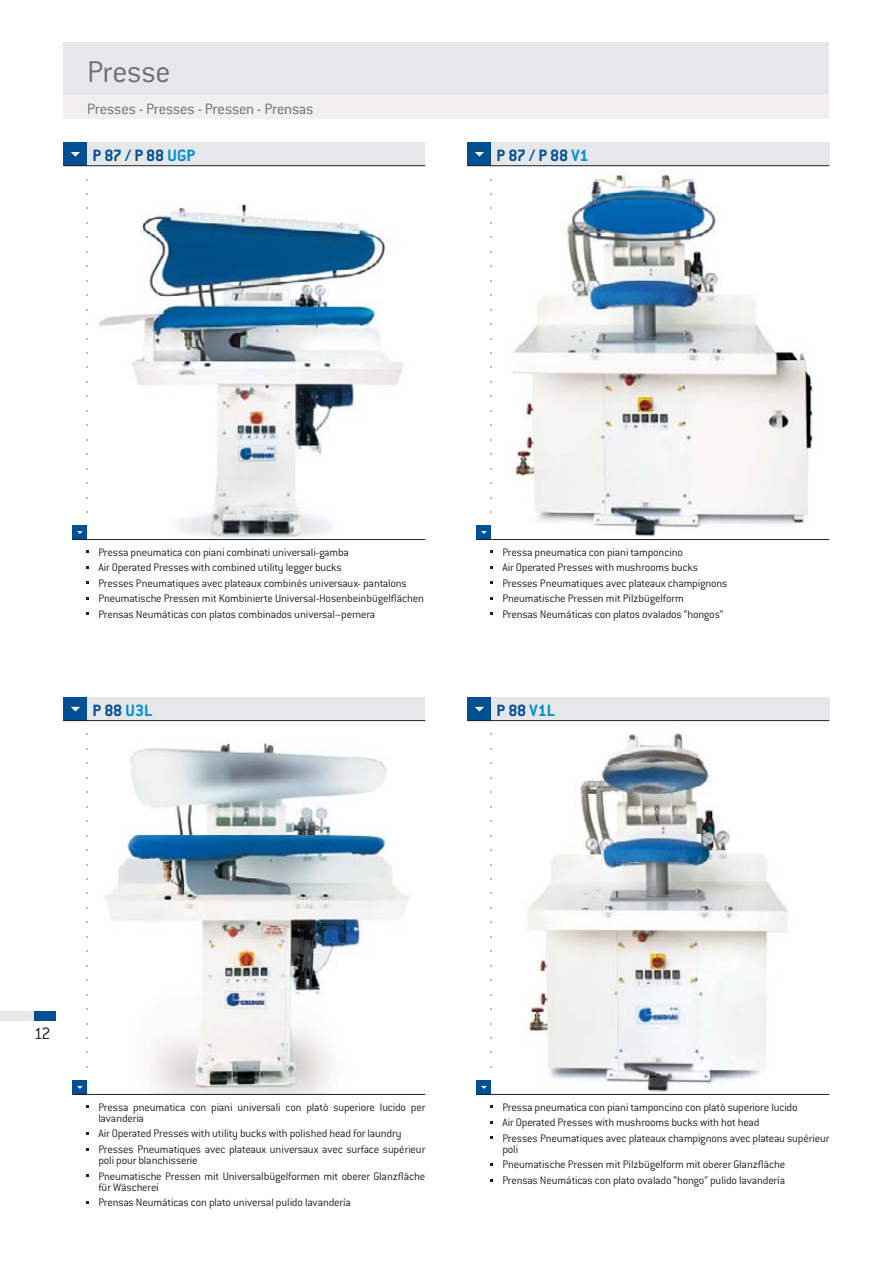
<style>
.page{position:relative;width:893px;height:1263px;background:#fff}
.page>*{position:absolute;margin:0;border:0;box-sizing:border-box;transform-origin:0 0}
.t1{font:300 33px "Conduit ITC";letter-spacing:-.01em;color:#6d6e70}
.t2{font:700 18px "Conduit ITC";color:#004f93}
.t3{font:300 18px "Conduit ITC";color:#231f20}
.t4{font:300 16.5px "Conduit ITC";letter-spacing:-.01em;color:#6d6e70}
.t5{font:300 12px/15.5px "Conduit ITC";letter-spacing:-.015em;color:#231f20}
.s1{color:#008fd4}
</style>
<div class="page">
<img style="left:95px;top:742px;width:320px;height:352px">
<img style="left:523px;top:733px;width:294px;height:361px">
<div style="left:468px;top:143px;width:361px;height:23px;background:#e6e7e8"></div>
<div style="left:468px;top:143px;width:23px;height:23px;background:#004f93"></div>
<svg style="left:475px;top:152px;width:9px;height:5px"></svg>
<hr style="left:468px;top:165px;width:361px;height:1px;background:#231f20">
<div style="left:477px;top:525px;width:14px;height:15px;background:#004f93"></div>
<svg style="left:481px;top:531px;width:6px;height:3px"></svg>
<hr style="left:477px;top:539px;width:352px;height:1px;background:#231f20">
<div style="left:64px;top:697px;width:361px;height:24px;background:#e6e7e8"></div>
<div style="left:64px;top:697px;width:23px;height:24px;background:#004f93"></div>
<svg style="left:71px;top:707px;width:9px;height:4px"></svg>
<hr style="left:64px;top:720px;width:361px;height:1px;background:#231f20">
<div style="left:73px;top:1080px;width:14px;height:15px;background:#004f93"></div>
<svg style="left:77px;top:1086px;width:6px;height:3px"></svg>
<hr style="left:73px;top:1094px;width:352px;height:1px;background:#231f20">
<div style="left:468px;top:697px;width:361px;height:24px;background:#e6e7e8"></div>
<div style="left:468px;top:697px;width:23px;height:24px;background:#004f93"></div>
<svg style="left:475px;top:707px;width:9px;height:4px"></svg>
<hr style="left:468px;top:720px;width:361px;height:1px;background:#231f20">
<div style="left:477px;top:1080px;width:14px;height:15px;background:#004f93"></div>
<svg style="left:481px;top:1086px;width:6px;height:3px"></svg>
<hr style="left:477px;top:1094px;width:352px;height:1px;background:#231f20">
<div style="left:0;top:1011px;width:55px;height:10px;background:#e6e7e8"></div>
<div style="left:34px;top:1011px;width:21px;height:10px;background:#004f93"></div>
<img style="left:512px;top:173px;width:301px;height:364px">
<div style="left:64px;top:43px;width:765px;height:76px;background:#e6e7e8"></div>
<div style="left:64px;top:96px;width:765px;height:23px;background:#f1efef"></div>
<img style="left:98px;top:204px;width:305px;height:334px">
<div style="left:64px;top:143px;width:361px;height:23px;background:#e6e7e8"></div>
<div style="left:64px;top:143px;width:23px;height:23px;background:#004f93"></div>
<svg style="left:71px;top:152px;width:9px;height:5px"></svg>
<hr style="left:64px;top:165px;width:361px;height:1px;background:#231f20">
<div style="left:73px;top:525px;width:14px;height:15px;background:#004f93"></div>
<svg style="left:77px;top:531px;width:6px;height:3px"></svg>
<hr style="left:73px;top:539px;width:352px;height:1px;background:#231f20">
<h1 class="t1" style="left:87px;top:60px;width:85px">Presse</h1>
<h3 class="t4" style="left:87px;top:103px;width:228px">Presses - Presses - Pressen - Prensas</h3>
<h2 class="t2" style="left:92px;top:149px;width:104px">P 87 / P 88 <span class="s1">UGP</span></h2>
<h2 class="t2" style="left:496px;top:149px;width:94px">P 87 / P 88 <span class="s1">V1</span></h2>
<p class="t5" style="left:98px;top:545px;width:327px">Pressa pneumatica con piani combinati universali-gamba<br>Air Operated Presses with combined utility legger bucks<br>Presses Pneumatiques avec plateaux combinés universaux- pantalons Pneumatische Pressen mit Kombinierte Universal-Hosenbeinbügelflächen Prensas Neumáticas con platos combinados universal–pernera</p>
<h2 class="t2" style="left:92px;top:704px;width:61px">P 88 <span class="s1">U3L</span></h2>
<p class="t5" style="left:502px;top:545px;width:227px">Pressa pneumatica con piani tamponcino<br>Air Operated Presses with mushrooms bucks Presses Pneumatiques avec plateaux champignons Pneumatische Pressen mit Pilzbügelform<br>Prensas Neumáticas con platos ovalados “hongos”</p>
<h2 class="t2" style="left:496px;top:704px;width:60px">P 88 <span class="s1">V1L</span></h2>
<h2 class="t3" style="left:34px;top:1027px;width:18px">12</h2>
<p class="t5" style="left:98px;top:1102px;width:328px;line-height:11.2px">Pressa pneumatica con piani universali con platò superiore lucido per lavanderia</p>
<p class="t5" style="left:98px;top:1127px;width:328px">Air Operated Presses with utility bucks with polished head for laundry<br>Presses Pneumatiques avec plateaux universaux avec surface supérieur</p>
<p class="t5" style="left:98px;top:1154px;width:328px">poli pour blanchisserie<br>Pneumatische Pressen mit Universalbügelformen mit oberer Glanzfläche</p>
<p class="t5" style="left:98px;top:1181px;width:254px">für Wäscherei<br>Prensas Neumáticas con plato universal pulido lavandería</p>
<p class="t5" style="left:502px;top:1100px;width:329px">Pressa pneumatica con piani tamponcino con platò superiore lucido<br>Air Operated Presses with mushrooms bucks with hot head<br>Presses Pneumatiques avec plateaux champignons avec plateau supérieur</p>
<p class="t5" style="left:502px;top:1143px;width:284px">poli<br>Pneumatische Pressen mit Pilzbügelform mit oberer Glanzfläche<br>Prensas Neumáticas con plato ovalado “hongo” pulido lavandería</p>
</div>
